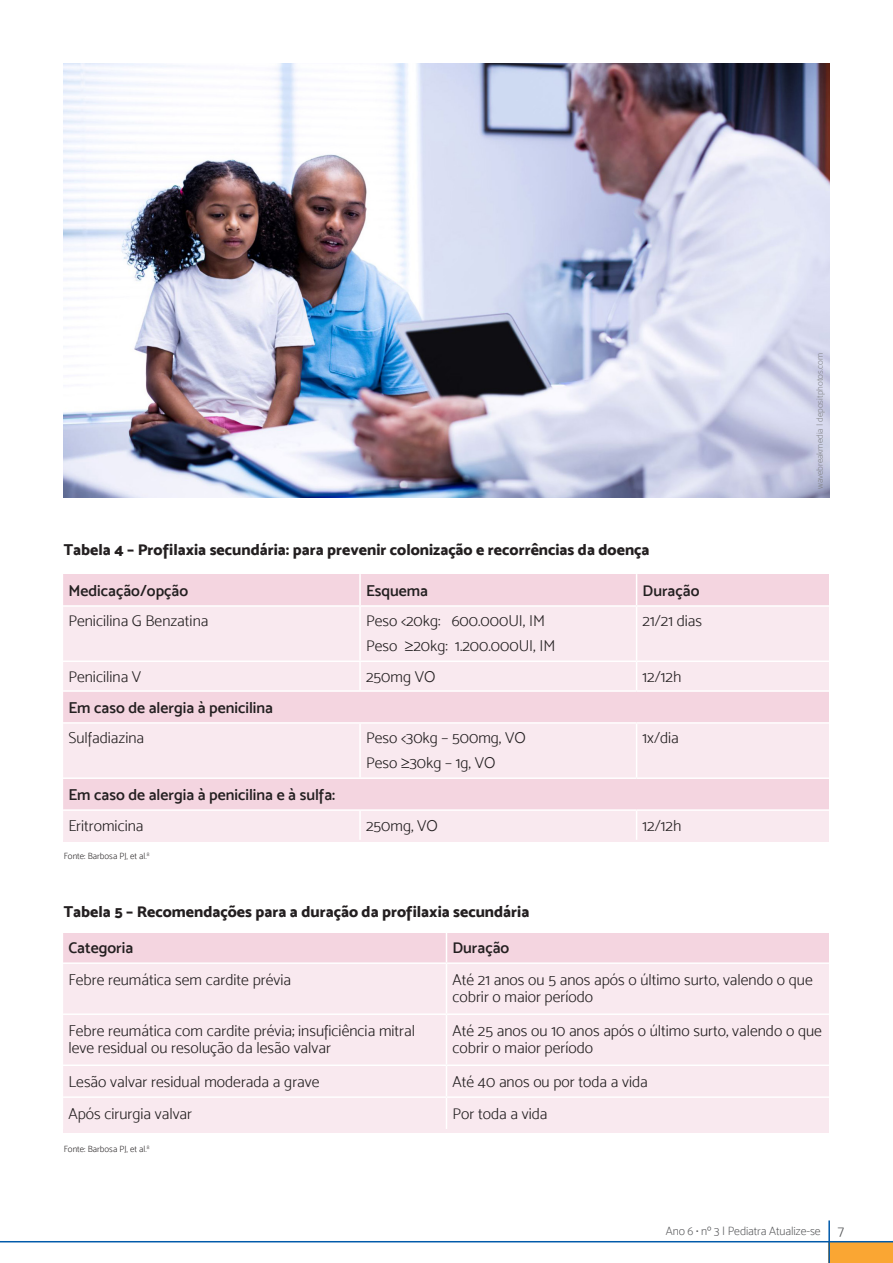
<style>
.page{position:relative;width:893px;height:1263px;background:#fff}
.page>*{position:absolute;margin:0;border:0;box-sizing:border-box;transform-origin:0 0}
.t1{font:15.75px/17px "Mosk Light 300";color:#231f20}
.intertitulo{font:15.75px "Mosk Extra Bold 800";color:#231f20}
.t2{font:15.75px "Mosk Semi Bold 600";color:#231f20}
.t3{font:12px "Mosk Extra Light 200";letter-spacing:-.01em;color:#57585a}
.fonte{font:9px "Mosk Extra Light 200";color:#231f20}
.t4{font:9px "Mosk Extra Light 200";color:#808285}
.s1{color:#000}
.s2{font-family:"Mosk Light 300";font-size:15px}
</style>
<div class="page">
<div style="left:828px;top:1242px;width:65px;height:21px;background:#faa633"></div>
<hr style="left:0;top:1241px;width:893px;height:1px;background:#015aaa">
<hr style="left:828px;top:1220px;width:2px;height:43px;background:#015aaa">
<div style="left:64px;top:574px;width:765px;height:268px;background:linear-gradient(to right,#f7e2ea,#f7e2ea)"></div>
<hr style="left:359px;top:574px;width:2px;height:31px;background:#fff">
<hr style="left:636px;top:574px;width:1px;height:31px;background:#fff">
<hr style="left:62px;top:605px;width:298px;height:2px;background:#fff">
<hr style="left:360px;top:605px;width:277px;height:2px;background:#fff">
<hr style="left:359px;top:607px;width:2px;height:53px;background:#fff">
<hr style="left:637px;top:605px;width:194px;height:2px;background:#fff">
<hr style="left:636px;top:607px;width:1px;height:53px;background:#fff">
<hr style="left:62px;top:660px;width:298px;height:2px;background:#fff">
<hr style="left:360px;top:660px;width:277px;height:2px;background:#fff">
<hr style="left:359px;top:662px;width:2px;height:28px;background:#fff">
<hr style="left:637px;top:660px;width:194px;height:2px;background:#fff">
<svg style="left:636px;top:662px;width:1px;height:28px"></svg>
<hr style="left:62px;top:690px;width:298px;height:2px;background:#fff">
<hr style="left:360px;top:690px;width:277px;height:2px;background:#fff">
<hr style="left:637px;top:690px;width:194px;height:2px;background:#fff">
<hr style="left:62px;top:722px;width:298px;height:2px;background:#fff">
<hr style="left:360px;top:722px;width:277px;height:2px;background:#fff">
<hr style="left:359px;top:724px;width:2px;height:53px;background:#fff">
<hr style="left:637px;top:722px;width:194px;height:2px;background:#fff">
<hr style="left:636px;top:724px;width:1px;height:53px;background:#fff">
<hr style="left:62px;top:777px;width:298px;height:2px;background:#fff">
<hr style="left:360px;top:777px;width:277px;height:2px;background:#fff">
<hr style="left:637px;top:777px;width:194px;height:2px;background:#fff">
<hr style="left:62px;top:809px;width:298px;height:2px;background:#fff">
<hr style="left:360px;top:809px;width:277px;height:2px;background:#fff">
<hr style="left:359px;top:811px;width:2px;height:29px;background:#fff">
<hr style="left:637px;top:809px;width:194px;height:2px;background:#fff">
<svg style="left:636px;top:811px;width:1px;height:29px"></svg>
<div style="left:64px;top:933px;width:765px;height:200px;background:#f9e9ef"></div>
<div style="left:64px;top:933px;width:765px;height:30px;background:#f4d5e0"></div>
<hr style="left:446px;top:931px;width:1px;height:31px;background:#fff">
<hr style="left:62px;top:962px;width:384px;height:2px;background:#fff">
<hr style="left:446px;top:962px;width:385px;height:2px;background:#fff">
<hr style="left:446px;top:964px;width:1px;height:49px;background:#fff">
<hr style="left:62px;top:1013px;width:384px;height:2px;background:#fff">
<hr style="left:446px;top:1013px;width:385px;height:2px;background:#fff">
<hr style="left:446px;top:1015px;width:1px;height:49px;background:#fff">
<hr style="left:62px;top:1064px;width:384px;height:2px;background:#fff">
<hr style="left:446px;top:1064px;width:385px;height:2px;background:#fff">
<hr style="left:446px;top:1066px;width:1px;height:30px;background:#fff">
<hr style="left:62px;top:1096px;width:384px;height:2px;background:#fff">
<hr style="left:446px;top:1096px;width:385px;height:2px;background:#fff">
<hr style="left:446px;top:1098px;width:1px;height:31px;background:#fff">
<img style="left:64px;top:64px;width:765px;height:433px">
<p class="intertitulo" style="left:64px;top:540px;width:587px">Tabela 4 – Profilaxia secundária: para prevenir colonização e recorrências da doença</p>
<p class="t2" style="left:68px;top:581px;width:121px">Medicação/opção</p>
<p class="t2" style="left:366px;top:581px;width:64px">Esquema</p>
<p class="t2" style="left:643px;top:581px;width:58px">Duração</p>
<p class="t1" style="left:68px;top:612px;width:141px">Penicilina G Benzatina</p>
<p class="t1" style="left:366px;top:612px;width:181px">Peso &lt;20kg: 600.000UI, IM</p>
<p class="t1" style="left:366px;top:637px;width:191px">Peso <span class="s1">≥</span>20kg: 1.200.000UI, IM</p>
<p class="t1" style="left:643px;top:612px;width:61px">21/21 dias</p>
<p class="t1" style="left:68px;top:668px;width:74px">Penicilina V</p>
<p class="t1" style="left:366px;top:668px;width:71px">250mg VO</p>
<p class="t1" style="left:643px;top:668px;width:40px">12/12h</p>
<p class="t2" style="left:68px;top:698px;width:206px">Em caso de alergia à penicilina</p>
<p class="t1" style="left:68px;top:729px;width:77px">Sulfadiazina</p>
<p class="t1" style="left:366px;top:729px;width:161px">Peso &lt;30kg – 500mg, VO</p>
<p class="t1" style="left:366px;top:754px;width:131px">Peso <span class="s1">≥</span>30kg – 1g, VO</p>
<p class="t1" style="left:643px;top:729px;width:38px">1x/dia</p>
<p class="t2" style="left:68px;top:785px;width:268px">Em caso de alergia à penicilina e à sulfa:</p>
<p class="t1" style="left:68px;top:817px;width:77px">Eritromicina</p>
<p class="t1" style="left:366px;top:817px;width:73px">250mg, VO</p>
<p class="t1" style="left:643px;top:817px;width:40px">12/12h</p>
<p class="fonte" style="left:64px;top:851px;width:87px">Fonte: Barbosa PJ, et al.<sup>8</sup></p>
<p class="intertitulo" style="left:64px;top:902px;width:467px">Tabela 5 – Recomendações para a duração da profilaxia secundária</p>
<p class="t4" style="left:815px;top:489px;width:137px;rotate:-90deg">wavebreakmedia | depositphotos.com</p>
<p class="t2" style="left:68px;top:938px;width:66px">Categoria</p>
<p class="t2" style="left:452px;top:938px;width:58px">Duração</p>
<p class="t1" style="left:68px;top:971px;width:224px">Febre reumática sem cardite prévia</p>
<p class="t1" style="left:452px;top:971px;width:362px">Até 21 anos ou 5 anos após o último surto, valendo o que cobrir o maior período</p>
<p class="t1" style="left:68px;top:1022px;width:348px">Febre reumática com cardite prévia; insuficiência mitral leve residual ou resolução da lesão valvar</p>
<p class="t1" style="left:452px;top:1022px;width:371px">Até 25 anos ou 10 anos após o último surto, valendo o que cobrir o maior período</p>
<p class="t1" style="left:68px;top:1073px;width:253px">Lesão valvar residual moderada a grave</p>
<p class="t1" style="left:452px;top:1073px;width:197px">Até 40 anos ou por toda a vida</p>
<p class="t1" style="left:68px;top:1105px;width:125px">Após cirurgia valvar</p>
<p class="t1" style="left:452px;top:1105px;width:96px">Por toda a vida</p>
<p class="fonte" style="left:64px;top:1144px;width:87px">Fonte: Barbosa PJ, et al.<sup>8</sup></p>
<p class="t3" style="left:666px;top:1224px;width:180px">Ano 6 • nº 3 | Pediatra Atualize-se <span class="s2">7</span></p>
</div>
